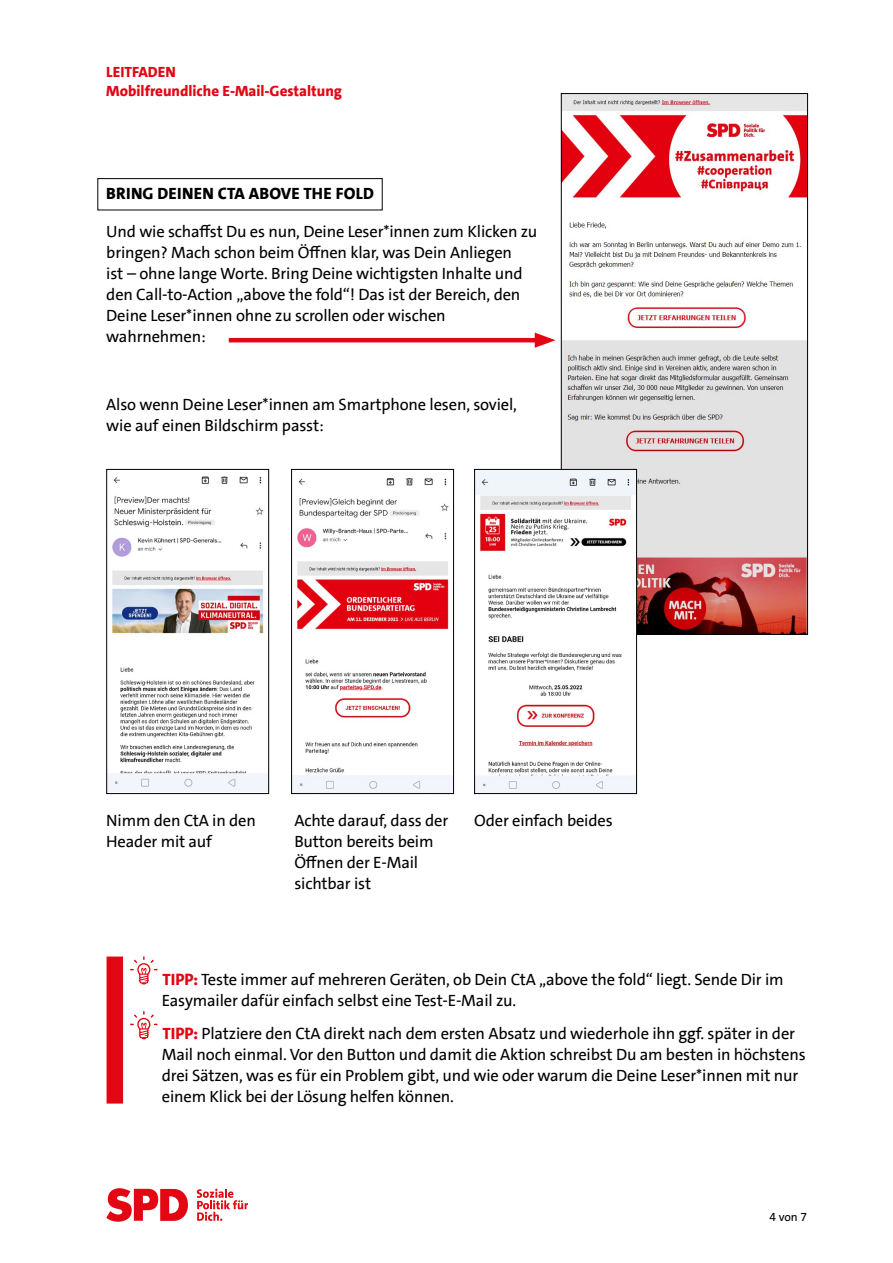
<style>
.page{position:relative;width:893px;height:1263px;background:#fff}
.page>*{position:absolute;margin:0;border:0;box-sizing:border-box;transform-origin:0 0}
.A4_V_Einf_Abs{font:16.5px/21px "SPD The Sans";letter-spacing:-.01em;color:#000}
.A4_V_Absatzformat_3{font:16.5px/21px "SPD The Sans";letter-spacing:-.01em;color:#000}
.A4_V_Zwischenhead{font:800 16.5px "SPD The Sans";letter-spacing:.01em;color:#000}
.t1{font:800 15px "SPD The Sans";color:#e30613}
.t2{font:800 15px "SPD The Sans Versal";color:#e30613}
.t3{font:12px "SPD The Sans";color:#000}
.s1{font-family:"SPD The Sans Versal";font-weight:800;color:#e30613}
</style>
<div class="page">
<svg style="left:106px;top:1188px;width:82px;height:34px"></svg>
<svg style="left:197px;top:1189px;width:51px;height:32px"></svg>
<div style="left:97px;top:178px;width:286px;height:32px;border:1px solid #000"></div>
<img style="left:563px;top:95px;width:243px;height:538px">
<hr style="left:229px;top:338px;width:314px;height:4px;background:#e30613">
<svg style="left:535px;top:333px;width:21px;height:15px"></svg>
<img style="left:108px;top:476px;width:159px;height:316px">
<div style="left:106px;top:469px;width:163px;height:325px;border:1px solid #000"></div>
<img style="left:293px;top:478px;width:159px;height:314px">
<div style="left:291px;top:469px;width:163px;height:325px;border:1px solid #000"></div>
<img style="left:476px;top:471px;width:159px;height:321px">
<div style="left:474px;top:469px;width:163px;height:325px;border:1px solid #000"></div>
<div style="left:107px;top:956px;width:16px;height:147px;background:#e30613"></div>
<svg style="left:130px;top:956px;width:27px;height:28px"></svg>
<svg style="left:130px;top:1011px;width:27px;height:28px"></svg>
<p class="t2" style="left:106px;top:62px;width:71px">LEITFADEN</p>
<p class="t1" style="left:106px;top:82px;width:237px">Mobilfreundliche E-Mail-Gestaltung</p>
<h3 class="A4_V_Zwischenhead" style="left:106px;top:183px;width:269px">BRING DEINEN CTA ABOVE THE FOLD</h3>
<p class="A4_V_Einf_Abs" style="left:106px;top:221px;width:433px">Und wie schaffst Du es nun, Deine Leser*innen zum Klicken zu bringen? Mach schon beim Öffnen klar, was Dein Anliegen<br>ist – ohne lange Worte. Bring Deine wichtigsten Inhalte und den Call-to-Action „above the fold“! Das ist der Bereich, den Deine Leser*innen ohne zu scrollen oder wischen wahrnehmen:</p>
<p class="A4_V_Einf_Abs" style="left:106px;top:394px;width:412px">Also wenn Deine Leser*innen am Smartphone lesen, soviel, wie auf einen Bildschirm passt:</p>
<p class="A4_V_Einf_Abs" style="left:106px;top:809px;width:151px">Nimm den CtA in den<br>Header mit auf</p>
<p class="A4_V_Einf_Abs" style="left:294px;top:809px;width:155px">Achte darauf, dass der<br>Button bereits beim<br>Öffnen der E-Mail sichtbar ist</p>
<p class="A4_V_Einf_Abs" style="left:474px;top:809px;width:140px">Oder einfach beides</p>
<p class="A4_V_Absatzformat_3" style="left:162px;top:968px;width:623px"><span class="s1">TIPP:</span> Teste immer auf mehreren Geräten, ob Dein CtA „above the fold“ liegt. Sende Dir im<br>Easymailer dafür einfach selbst eine Test-E-Mail zu.</p>
<p class="A4_V_Absatzformat_3" style="left:162px;top:1023px;width:645px"><span class="s1">TIPP:</span> Platziere den CtA direkt nach dem ersten Absatz und wiederhole ihn ggf. später in der Mail noch einmal. Vor den Button und damit die Aktion schreibst Du am besten in höchstens drei Sätzen, was es für ein Problem gibt, und wie oder warum die Deine Leser*innen mit nur einem Klick bei der Lösung helfen können.</p>
<p class="t3" style="left:770px;top:1209px;width:39px">4 von 7</p>
</div>
